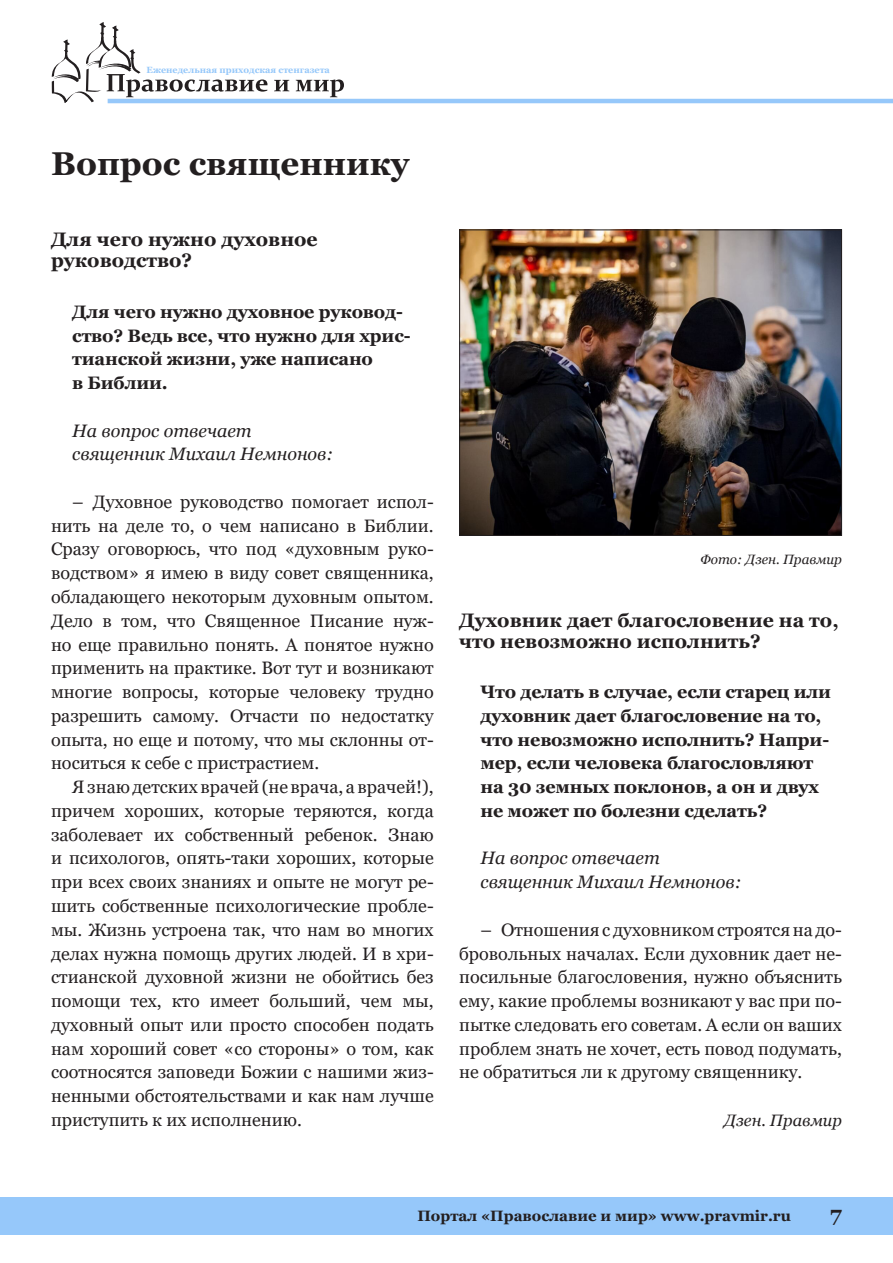
<style>
.page{position:relative;width:893px;height:1263px;background:#fff}
.page>*{position:absolute;margin:0;border:0;box-sizing:border-box;transform-origin:0 0}
.Zagolovok{font:700 33px "Georgia";color:#231f20}
.t1{font:700 21px "Georgia";color:#231f20}
.Podzagolovok{font:700 19.5px/21px "Georgia";color:#231f20}
.Text{font:18px/23.7px "Georgia";color:#231f20;text-align:justify}
.text_vopros{font:700 18px/23.7px "Georgia";letter-spacing:-.01em;color:#231f20}
.text_otvechaet{font:italic 18px/23.7px "Georgia";color:#231f20}
.Bibliography{font:italic 16.5px "Georgia";color:#231f20}
.t2{font:700 15px "Georgia";color:#231f20}
.Podpis_pod_photo{font:italic 13.5px "Georgia";color:#231f20}
.t3{font:700 9px "Georgia";color:#96c8fa}
</style>
<div class="page">
<svg style="left:52px;top:22px;width:215px;height:81px"></svg>
<svg style="left:274px;top:80px;width:15px;height:11px"></svg>
<svg style="left:296px;top:79px;width:48px;height:18px"></svg>
<hr style="left:108px;top:99px;width:785px;height:4px;background:#96c8fa">
<div style="left:0;top:1197px;width:893px;height:37px;background:#96c8fa"></div>
<img style="left:461px;top:231px;width:379px;height:303px">
<div style="left:459px;top:229px;width:383px;height:307px;border:1px solid #231f20"></div>
<p class="t3" style="left:147px;top:64px;width:185px">Еженедельная приходская стенгазета</p>
<p class="Zagolovok" style="left:51px;top:142px;width:360px">Вопрос священнику</p>
<p class="Podzagolovok" style="left:51px;top:229px;width:268px">Для чего нужно духовное руководство?</p>
<p class="text_vopros" style="left:72px;top:300px;width:340px">Для чего нужно духовное руковод&shy;ство? Ведь все, что нужно для хрис&shy;тианской жизни, уже написано<br>в Библии.</p>
<p class="text_otvechaet" style="left:72px;top:419px;width:263px">На вопрос отвечает священник Михаил Немнонов:</p>
<p class="Text" style="left:51px;top:490px;width:384px;text-indent:21px">– Духовное руководство помогает испол&shy;нить на деле то, о чем написано в Библии.<br>Сразу оговорюсь, что под «духовным руко&shy;водством» я имею в виду совет священника, обладающего некоторым духовным опытом.<br>Дело в том, что Священное Писание нуж&shy;но еще правильно понять. А понятое нужно применить на практике. Вот тут и возникают многие вопросы, которые человеку трудно разрешить самому. Отчасти по недостатку опыта, но еще и потому, что мы склонны от&shy;носиться к себе с пристрастием.</p>
<p class="Text" style="left:51px;top:775px;width:384px;text-indent:21px">Я знаю детских врачей (не врача, а врачей!), причем хороших, которые теряются, когда заболевает их собственный ребенок. Знаю и психологов, опять-таки хороших, которые при всех своих знаниях и опыте не могут ре&shy;шить собственные психологические пробле&shy;мы. Жизнь устроена так, что нам во многих делах нужна помощь других людей. И в хри&shy;стианской духовной жизни не обойтись без помощи тех, кто имеет больший, чем мы, духовный опыт или просто способен подать нам хороший совет «со стороны» о том, как соотносятся заповеди Божии с нашими жиз&shy;ненными обстоятельствами и как нам лучше приступить к их исполнению.</p>
<p class="Podpis_pod_photo" style="left:700px;top:551px;width:143px">Фото: Дзен. Правмир</p>
<p class="Podzagolovok" style="left:459px;top:610px;width:381px">Духовник дает благословение на то, что невозможно исполнить?</p>
<p class="text_vopros" style="left:480px;top:680px;width:352px">Что делать в случае, если старец или духовник дает благословение на то, что невозможно исполнить? Напри&shy;мер, если человека благословляют на 30 земных поклонов, а он и двух не может по болезни сделать?</p>
<p class="text_otvechaet" style="left:480px;top:846px;width:263px">На вопрос отвечает священник Михаил Немнонов:</p>
<p class="Text" style="left:459px;top:918px;width:384px;text-indent:21px">– Отношения с духовником строятся на до&shy;бровольных началах. Если духовник дает не&shy;посильные благословения, нужно объяснить ему, какие проблемы возникают у вас при по&shy;пытке следовать его советам. А если он ваших проблем знать не хочет, есть повод подумать, не обратиться ли к другому священнику.</p>
<p class="Bibliography" style="left:724px;top:1110px;width:119px">Дзен. Правмир</p>
<p class="t2" style="left:417px;top:1206px;width:375px">Портал «Православие и мир» www.pravmir.ru</p>
<p class="t1" style="left:830px;top:1200px;width:13px">7</p>
</div>
